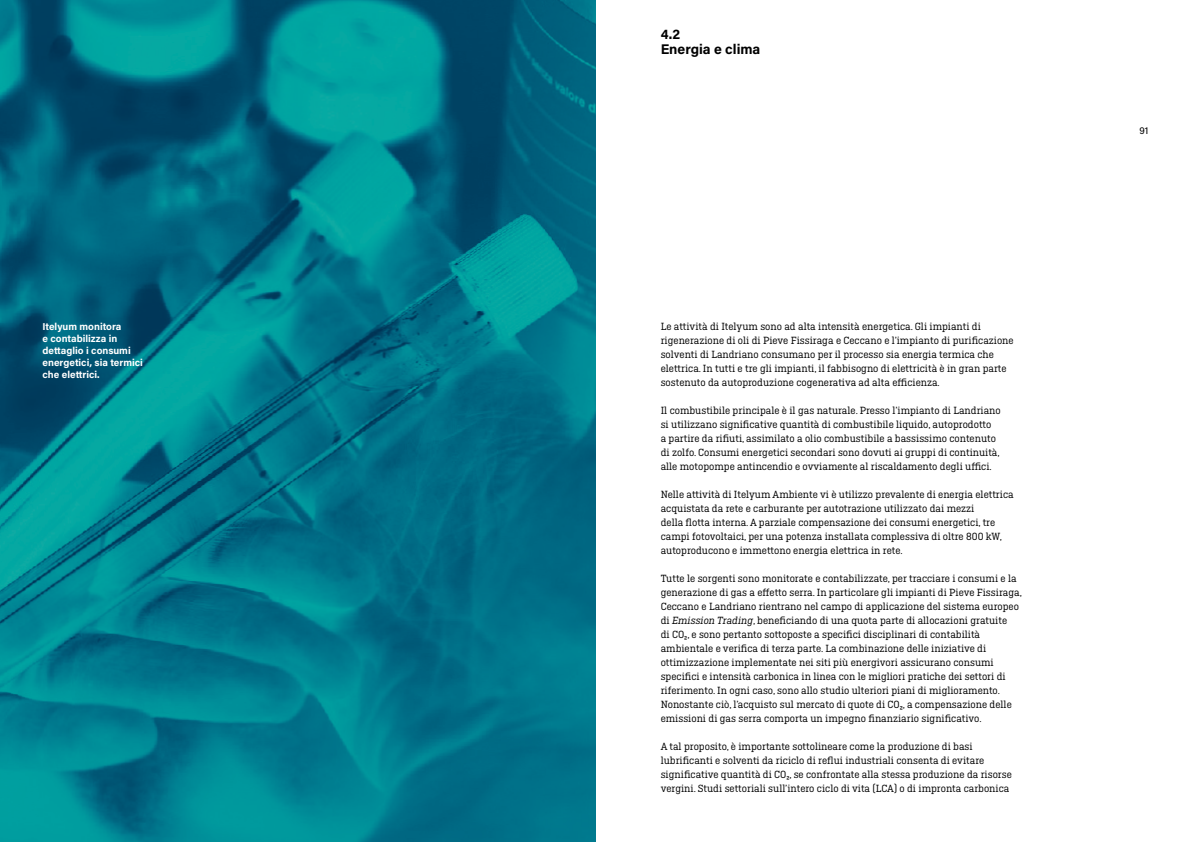
<style>
.page{position:relative;width:1191px;height:842px;background:#fff}
.page>*{position:absolute;margin:0;border:0;box-sizing:border-box;transform-origin:0 0}
.t1{font:700 14px/15px "Acumin Pro";color:#000}
.t2{font:11px/14px "Ciutadella Slab";color:#000}
.t3{font:700 10px/12px "Acumin Pro";color:#fff}
.t4{font:10px "Acumin Pro";color:#000}
.s1{font-style:italic}
</style>
<div class="page">
<img style="left:0;top:0;width:595px;height:842px">
<p class="t3" style="left:43px;top:320px;width:102px">Itelyum monitora<br>e contabilizza in dettaglio i consumi energetici, sia termici che elettrici.</p>
<p class="t1" style="left:660px;top:26px;width:101px">4.2<br>Energia e clima</p>
<p class="t2" style="left:660px;top:319px;width:354px">Le attività di Itelyum sono ad alta intensità energetica. Gli impianti di rigenerazione di oli di Pieve Fissiraga e Ceccano e l’impianto di purificazione solventi di Landriano consumano per il processo sia energia termica che elettrica. In tutti e tre gli impianti, il fabbisogno di elettricità è in gran parte sostenuto da autoproduzione cogenerativa ad alta efficienza.</p>
<p class="t2" style="left:660px;top:403px;width:341px">Il combustibile principale è il gas naturale. Presso l’impianto di Landriano si utilizzano significative quantità di combustibile liquido, autoprodotto<br>a partire da rifiuti, assimilato a olio combustibile a bassissimo contenuto di zolfo. Consumi energetici secondari sono dovuti ai gruppi di continuità, alle motopompe antincendio e ovviamente al riscaldamento degli uffici.</p>
<p class="t2" style="left:660px;top:487px;width:354px">Nelle attività di Itelyum Ambiente vi è utilizzo prevalente di energia elettrica acquistata da rete e carburante per autotrazione utilizzato dai mezzi<br>della flotta interna. A parziale compensazione dei consumi energetici, tre campi fotovoltaici, per una potenza installata complessiva di oltre 800 kW, autoproducono e immettono energia elettrica in rete.</p>
<p class="t2" style="left:660px;top:571px;width:363px">Tutte le sorgenti sono monitorate e contabilizzate, per tracciare i consumi e la generazione di gas a effetto serra. In particolare gli impianti di Pieve Fissiraga, Ceccano e Landriano rientrano nel campo di applicazione del sistema europeo di <span class="s1">Emission Trading</span>, beneficiando di una quota parte di allocazioni gratuite<br>di CO₂, e sono pertanto sottoposte a specifici disciplinari di contabilità ambientale e verifica di terza parte. La combinazione delle iniziative di ottimizzazione implementate nei siti più energivori assicurano consumi specifici e intensità carbonica in linea con le migliori pratiche dei settori di riferimento. In ogni caso, sono allo studio ulteriori piani di miglioramento.<br>Nonostante ciò, l’acquisto sul mercato di quote di CO₂, a compensazione delle emissioni di gas serra comporta un impegno finanziario significativo.</p>
<p class="t2" style="left:660px;top:739px;width:353px">A tal proposito, è importante sottolineare come la produzione di basi lubrificanti e solventi da riciclo di reflui industriali consenta di evitare significative quantità di CO₂, se confrontate alla stessa produzione da risorse vergini. Studi settoriali sull’intero ciclo di vita (LCA) o di impronta carbonica</p>
<p class="t4" style="left:1139px;top:123px;width:11px">91</p>
</div>
